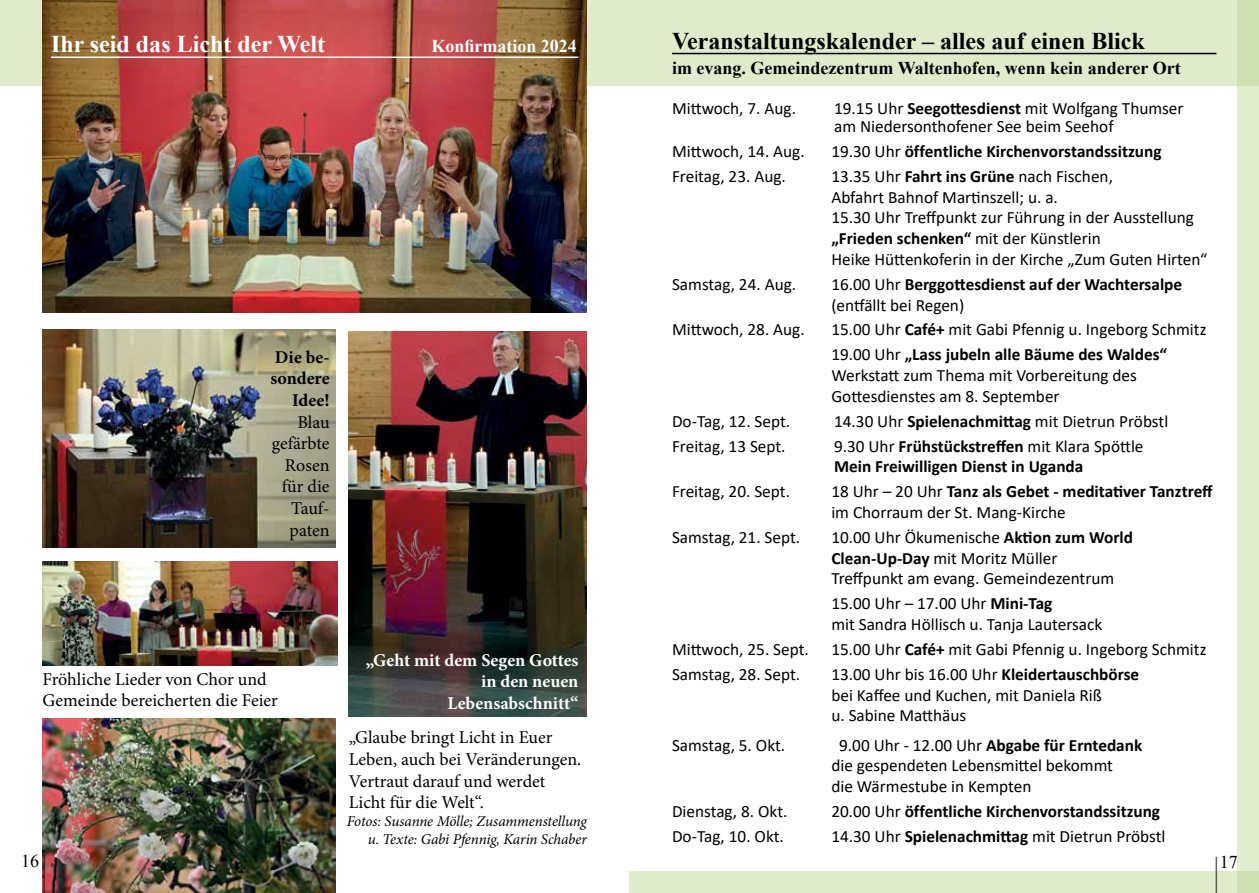
<style>
.page{position:relative;width:1259px;height:893px;background:#fff}
.page>*{position:absolute;margin:0;border:0;box-sizing:border-box;transform-origin:0 0}
.t1{font:700 24px "Times New Roman";color:#000}
.t2{font:700 24px "Times New Roman";color:#fff}
.t3{font:18px/21.6px "Minion Pro";color:#000}
.t4{font:700 18px "Times New Roman";color:#000}
.t5{font:700 18px/21.6px "Minion Pro";color:#fff;text-align:right}
.t6{font:700 18px/21.6px "Minion Pro";letter-spacing:.005em;color:#000;text-align:right}
.t7{font:700 18px "Times New Roman";color:#fff}
.t8{font:18px "Times New Roman";color:#000}
.t9{font:17.25px/20.7px "Calibri";color:#000}
.t10{font:700 17.25px/20.7px "Calibri";color:#000}
.t11{font:italic 15px/18px "Minion Pro";letter-spacing:-.01em;color:#000;text-align:right}
.s1{font-weight:700}
.s2{font-weight:400}
</style>
<div class="page">
<div style="left:0;top:0;width:1259px;height:85px;background:#e0ebcc"></div>
<div style="left:629px;top:872px;width:630px;height:21px;background:#e0ebcc"></div>
<svg style="left:1237px;top:0;width:22px;height:893px;background:#dfebcc"></svg>
<hr style="left:672px;top:53px;width:544px;height:1px;background:#000">
<img style="left:43px;top:718px;width:292px;height:175px">
<img style="left:43px;top:0;width:544px;height:312px">
<hr style="left:51px;top:57px;width:527px;height:1px;background:#fff">
<img style="left:43px;top:329px;width:292px;height:219px">
<img style="left:348px;top:332px;width:239px;height:384px">
<img style="left:43px;top:562px;width:294px;height:103px">
<hr style="left:43px;top:855px;width:2px;height:38px;background:#000">
<hr style="left:1215px;top:857px;width:2px;height:36px;background:#000">
<h1 class="t2" style="left:51px;top:27px;width:276px">Ihr seid das Licht der Welt</h1>
<p class="t7" style="left:431px;top:33px;width:147px">Konfirmation 2024</p>
<p class="t6" style="left:270px;top:346px;width:61px">Die be&shy;sondere<br>Idee!</p>
<p class="t3" style="left:272px;top:411px;width:59px;text-align:right">Blau gefärbte<br>Rosen für die<br>Tauf&shy;paten</p>
<p class="t3" style="left:43px;top:668px;width:237px">Fröhliche Lieder von Chor und<br>Gemeinde bereicherten die Feier</p>
<p class="t5" style="left:366px;top:649px;width:214px">„Geht mit dem Segen Gottes in den neuen<br>Lebensabschnitt“</p>
<p class="t3" style="left:349px;top:727px;width:234px">„Glaube bringt Licht in Euer<br>Leben, auch bei Veränderungen.<br>Vertraut darauf und werdet<br>Licht für die Welt“.</p>
<p class="t11" style="left:347px;top:812px;width:242px">Fotos: Susanne Mölle; Zusammenstellung u. Texte: Gabi Pfennig, Karin Schaber</p>
<h1 class="t1" style="left:672px;top:23px;width:474px">Veranstaltungskalender – alles auf einen Blick</h1>
<p class="t4" style="left:672px;top:55px;width:510px">im evang. Gemeindezentrum Waltenhofen, wenn kein anderer Ort</p>
<p class="t9" style="left:672px;top:97px;width:125px">Mittwoch, 7. Aug.</p>
<p class="t9" style="left:834px;top:98px;width:351px;line-height:18.6px">19.15 Uhr <span class="s1">Seegottesdienst</span> mit Wolfgang Thumser am Niedersonthofener See beim Seehof</p>
<p class="t9" style="left:672px;top:141px;width:134px">Mittwoch, 14. Aug.</p>
<p class="t10" style="left:831px;top:141px;width:332px"><span class="s2">19.30 Uhr</span> öffentliche Kirchenvorstandssitzung</p>
<p class="t9" style="left:672px;top:166px;width:115px">Freitag, 23. Aug.</p>
<p class="t9" style="left:831px;top:166px;width:377px">13.35 Uhr <span class="s1">Fahrt ins Grüne</span> nach Fischen,<br>Abfahrt Bahnof Martinszell; u. a.<br>15.30 Uhr Treffpunkt zur Führung in der Ausstellung <span class="s1">„Frieden schenken“</span> mit der Künstlerin<br>Heike Hüttenkoferin in der Kirche „Zum Guten Hirten“</p>
<p class="t9" style="left:672px;top:273px;width:126px">Samstag, 24. Aug.</p>
<p class="t10" style="left:831px;top:274px;width:352px"><span class="s2">16.00 Uhr</span> Berggottesdienst auf der Wachtersalpe <span class="s2">(entfällt bei Regen)</span></p>
<p class="t9" style="left:672px;top:319px;width:134px">Mittwoch, 28. Aug.</p>
<p class="t9" style="left:831px;top:317px;width:377px;line-height:24.9px">15.00 Uhr <span class="s1">Café+</span> mit Gabi Pfennig u. Ingeborg Schmitz<br>19.00 Uhr <span class="s1">„Lass jubeln alle Bäume des Waldes“</span></p>
<p class="t9" style="left:831px;top:365px;width:307px">Werkstatt zum Thema mit Vorbereitung des<br>Gottesdienstes am 8. September</p>
<p class="t9" style="left:672px;top:410px;width:120px">Do-Tag, 12. Sept.</p>
<p class="t9" style="left:834px;top:410px;width:336px">14.30 Uhr <span class="s1">Spielenachmittag</span> mit Dietrun Pröbstl</p>
<p class="t9" style="left:672px;top:435px;width:115px">Freitag, 13 Sept.</p>
<p class="t10" style="left:834px;top:435px;width:311px"><span class="s2">9.30 Uhr</span> Frühstückstreffen <span class="s2">mit Klara Spöttle<br></span>Mein Freiwilligen Dienst in Uganda</p>
<p class="t9" style="left:672px;top:481px;width:119px">Freitag, 20. Sept.</p>
<p class="t9" style="left:831px;top:481px;width:383px">18 Uhr – 20 Uhr <span class="s1">Tanz als Gebet - meditativer Tanztreff </span>im Chorraum der St. Mang-Kirche</p>
<p class="t9" style="left:672px;top:526px;width:130px">Samstag, 21. Sept.</p>
<p class="t9" style="left:831px;top:526px;width:303px">10.00 Uhr Ökumenische <span class="s1">Aktion zum World<br>Clean-Up-Day</span> mit Moritz Müller<br>Treffpunkt am evang. Gemeindezentrum</p>
<p class="t9" style="left:831px;top:593px;width:272px">15.00 Uhr – 17.00 Uhr <span class="s1">Mini-Tag<br></span>mit Sandra Höllisch u. Tanja Lautersack</p>
<p class="t9" style="left:672px;top:638px;width:138px">Mittwoch, 25. Sept.</p>
<p class="t9" style="left:831px;top:638px;width:377px">15.00 Uhr <span class="s1">Café+</span> mit Gabi Pfennig u. Ingeborg Schmitz</p>
<p class="t9" style="left:672px;top:663px;width:130px">Samstag, 28. Sept.</p>
<p class="t9" style="left:831px;top:663px;width:309px">13.00 Uhr bis 16.00 Uhr <span class="s1">Kleidertauschbörse </span>bei Kaffee und Kuchen, mit Daniela Riß<br>u. Sabine Matthäus</p>
<p class="t9" style="left:672px;top:734px;width:115px">Samstag, 5. Okt.</p>
<p class="t9" style="left:831px;top:734px;width:312px;text-indent:8px">9.00 Uhr - 12.00 Uhr <span class="s1">Abgabe für Erntedank </span>die gespendeten Lebensmittel bekommt<br>die Wärmestube in Kempten</p>
<p class="t9" style="left:672px;top:800px;width:117px">Dienstag, 8. Okt.</p>
<p class="t10" style="left:831px;top:801px;width:330px"><span class="s2">20.00 Uhr</span> öffentliche Kirchenvorstandssitzung</p>
<p class="t9" style="left:672px;top:825px;width:113px">Do-Tag, 10. Okt.</p>
<p class="t9" style="left:831px;top:825px;width:336px">14.30 Uhr <span class="s1">Spielenachmittag</span> mit Dietrun Pröbstl</p>
<p class="t8" style="left:21px;top:848px;width:19px">16</p>
<p class="t8" style="left:1219px;top:849px;width:19px">17</p>
</div>
